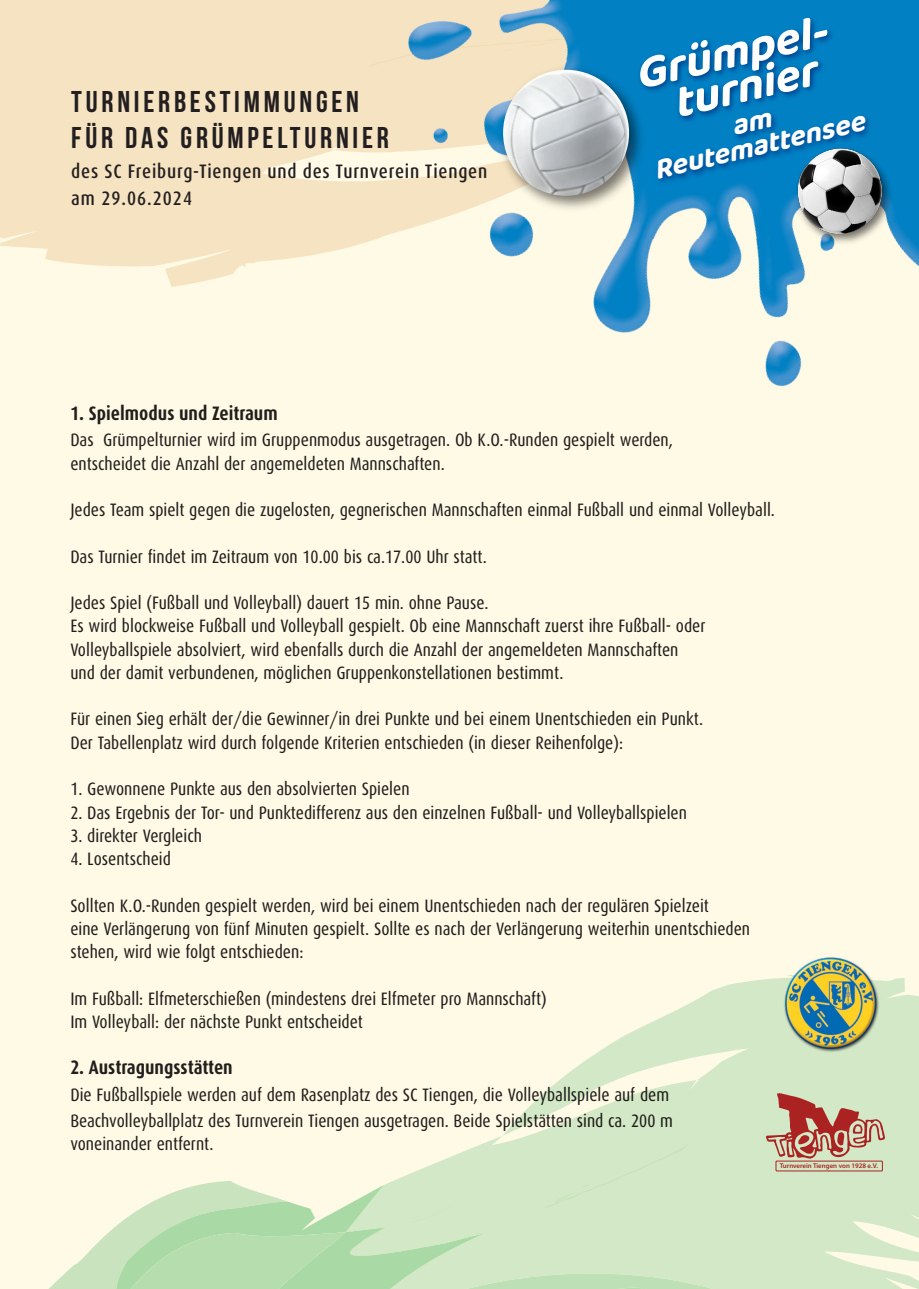
<style>
.page{position:relative;width:919px;height:1289px;background:#fff}
.page>*{position:absolute;margin:0;border:0;box-sizing:border-box;transform-origin:0 0}
.t1{font:italic 700 46.5px/36.3px "Baloo 2";color:#fff;text-align:center}
.t2{font:30px/36px "Bebas Neue";letter-spacing:.125em;color:#231f20}
.t3{font:italic 700 29.1px/24.6px "Baloo 2";color:#fff;text-align:center}
.t4{font:500 condensed 19.5px/27px "Dax Pro";letter-spacing:.04em;color:#231f20}
.t5{font:700 19.5px "Dax Condensed";color:#231f20}
.t6{font:18px/23.2px "Dax Condensed";color:#231f20}
.t7{font:600 6.9px "Myriad Pro";color:#aa2322}
</style>
<div class="page">
<div style="left:0;top:0;width:918px;height:1288px;background:#fefae6"></div>
<svg style="left:0;top:0;width:325px;height:287px;background:#f5e5c4"></svg>
<svg style="left:325px;top:0;width:62px;height:253px;background:#f6e6c6"></svg>
<svg style="left:544px;top:978px;width:374px;height:310px;fill:#d3e8c6"></svg>
<svg style="left:641px;top:997px;width:48px;height:23px"></svg>
<img style="left:387px;top:0;width:531px;height:387px">
<img style="left:790px;top:242px;width:106px;height:7px">
<img style="left:763px;top:139px;width:155px;height:103px">
<img style="left:494px;top:60px;width:123px;height:157px">
<img style="left:503px;top:70px;width:114px;height:126px">
<img style="left:776px;top:957px;width:108px;height:100px">
<img style="left:617px;top:0;width:262px;height:238px">
<svg style="left:50px;top:1093px;width:835px;height:195px"></svg>
<h2 class="t2" style="left:71px;top:83px;width:319px">TURNIERBESTIMMUNGEN<br>FÜR DAS GRÜMPELTURNIER</h2>
<p class="t4" style="left:71px;top:157px;width:417px">des SC Freiburg-Tiengen und des Turnverein Tiengen am 29.06.2024</p>
<h1 class="t1" style="left:630px;top:55px;width:197px;rotate:-13deg">Grümpel&shy;turnier</h1>
<h3 class="t3" style="left:645px;top:133px;width:217px;rotate:-13deg">am<br>Reutemattensee</h3>
<p class="t5" style="left:70px;top:402px;width:209px">1. Spielmodus und Zeitraum</p>
<p class="t6" style="left:70px;top:429px;width:604px">Das Grümpelturnier wird im Gruppenmodus ausgetragen. Ob K.O.-Runden gespielt werden, entscheidet die Anzahl der angemeldeten Mannschaften.</p>
<p class="t6" style="left:70px;top:498px;width:706px">Jedes Team spielt gegen die zugelosten, gegnerischen Mannschaften einmal Fußball und einmal Volleyball.</p>
<p class="t6" style="left:70px;top:545px;width:418px">Das Turnier findet im Zeitraum von 10.00 bis ca.17.00 Uhr statt.</p>
<p class="t6" style="left:70px;top:591px;width:636px">Jedes Spiel (Fußball und Volleyball) dauert 15 min. ohne Pause.<br>Es wird blockweise Fußball und Volleyball gespielt. Ob eine Mannschaft zuerst ihre Fußball- oder Volleyballspiele absolviert, wird ebenfalls durch die Anzahl der angemeldeten Mannschaften und der damit verbundenen, möglichen Gruppenkonstellationen bestimmt.</p>
<p class="t6" style="left:70px;top:708px;width:634px">Für einen Sieg erhält der/die Gewinner/in drei Punkte und bei einem Unentschieden ein Punkt.<br>Der Tabellenplatz wird durch folgende Kriterien entschieden (in dieser Reihenfolge):</p>
<p class="t6" style="left:70px;top:777px;width:341px">1. Gewonnene Punkte aus den absolvierten Spielen</p>
<p class="t6" style="left:70px;top:801px;width:618px">2. Das Ergebnis der Tor- und Punktedifferenz aus den einzelnen Fußball- und Volleyballspielen</p>
<p class="t6" style="left:70px;top:824px;width:133px">3. direkter Vergleich</p>
<p class="t6" style="left:70px;top:847px;width:102px">4. Losentscheid</p>
<p class="t6" style="left:70px;top:894px;width:681px">Sollten K.O.-Runden gespielt werden, wird bei einem Unentschieden nach der regulären Spielzeit<br>eine Verlängerung von fünf Minuten gespielt. Sollte es nach der Verlängerung weiterhin unentschieden stehen, wird wie folgt entschieden:</p>
<p class="t6" style="left:70px;top:987px;width:477px">Im Fußball: Elfmeterschießen (mindestens drei Elfmeter pro Mannschaft)<br>Im Volleyball: der nächste Punkt entscheidet</p>
<p class="t5" style="left:70px;top:1056px;width:164px">2. Austragungsstätten</p>
<p class="t6" style="left:70px;top:1081px;width:604px;line-height:26.2px">Die Fußballspiele werden auf dem Rasenplatz des SC Tiengen, die Volleyballspiele auf dem<br>Beachvolleyballplatz des Turnverein Tiengen ausgetragen. Beide Spielstätten sind ca. 200 m</p>
<p class="t6" style="left:70px;top:1132px;width:145px">voneinander entfernt.</p>
<p class="t7" style="left:779px;top:1161px;width:100px">Turnverein Tiengen von 1928 e.V.</p>
</div>
